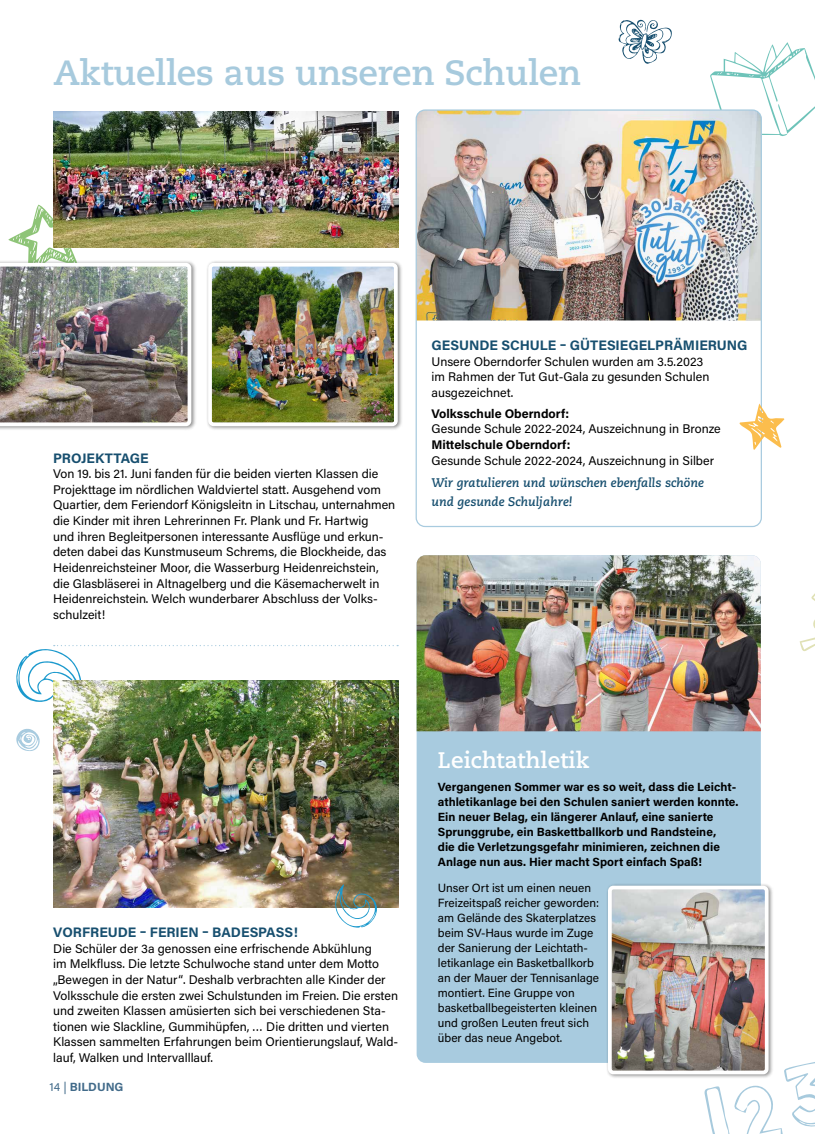
<style>
.page{position:relative;width:815px;height:1134px;background:#fff}
.page>*{position:absolute;margin:0;border:0;box-sizing:border-box;transform-origin:0 0}
.t1{font:700 35px "Caecilia LT Pro 75";letter-spacing:-.01em;color:#a7cadd}
.t2{font:700 22.5px "Caecilia LT Pro 75";color:#fff}
.t3{font:700 13.75px "Acumin Pro";color:#174f6f}
.t4{font:12.5px/15.6px "Acumin Pro";color:#000}
.t5{font:italic 700 12.5px/18.1px "Caecilia LT Pro 76";color:#174f6f}
.t6{font:700 12.5px "Acumin Pro";color:#000}
.t7{font:11.88px/15px "Acumin Pro";color:#000}
.t8{font:700 11.88px/15px "Acumin Pro";color:#000}
.t9{font:700 11.88px "Acumin Pro";color:#426b8a}
.s1{font-weight:400}
</style>
<div class="page">
<svg style="left:800px;top:593px;width:15px;height:58px"></svg>
<svg style="left:710px;top:42px;width:105px;height:94px"></svg>
<img style="left:416px;top:110px;width:345px;height:210px">
<img style="left:53px;top:111px;width:346px;height:137px">
<div style="left:0;top:260px;width:196px;height:171px;background:#000;opacity:.45"></div>
<img style="left:0;top:205px;width:191px;height:221px">
<div style="left:206px;top:260px;width:197px;height:171px;background:#000;opacity:.45"></div>
<img style="left:213px;top:268px;width:180px;height:153px">
<div style="left:208px;top:263px;width:190px;height:163px;border:4px solid #fff;border-radius:4px"></div>
<svg style="left:619px;top:19px;width:53px;height:45px"></svg>
<svg style="left:704px;top:1062px;width:111px;height:72px"></svg>
<svg style="left:739px;top:403px;width:45px;height:47px"></svg>
<img style="left:53px;top:680px;width:346px;height:227px">
<svg style="left:335px;top:884px;width:42px;height:44px"></svg>
<svg style="left:16px;top:728px;width:24px;height:23px"></svg>
<div style="left:417px;top:555px;width:344px;height:508px;background:#a8cbdf;border-radius:9px"></div>
<img style="left:417px;top:555px;width:344px;height:176px">
<div style="left:605px;top:883px;width:169px;height:196px;background:#000;opacity:.45"></div>
<img style="left:613px;top:891px;width:151px;height:178px">
<div style="left:608px;top:886px;width:161px;height:188px;border:4px solid #fff;border-radius:4px"></div>
<img style="left:16px;top:645px;width:382px;height:57px">
<h1 class="t1" style="left:53px;top:49px;width:529px">Aktuelles aus unseren Schulen</h1>
<p class="t3" style="left:53px;top:448px;width:97px">PROJEKTTAGE</p>
<p class="t4" style="left:53px;top:465px;width:344px">Von 19. bis 21. Juni fanden für die beiden vierten Klassen die Projekttage im nördlichen Waldviertel statt. Ausgehend vom Quartier, dem Feriendorf Königsleitn in Litschau, unternahmen die Kinder mit ihren Lehrerinnen Fr. Plank und Fr. Hartwig<br>und ihren Begleitpersonen interessante Ausflüge und erkun&shy;deten dabei das Kunstmuseum Schrems, die Blockheide, das Heidenreichsteiner Moor, die Wasserburg Heidenreichstein, die Glasbläserei in Altnagelberg und die Käsemacherwelt in Heidenreichstein. Welch wunderbarer Abschluss der Volks&shy;schulzeit!</p>
<p class="t3" style="left:432px;top:335px;width:317px">GESUNDE SCHULE – GÜTESIEGELPRÄMIERUNG</p>
<p class="t4" style="left:432px;top:353px;width:279px">Unsere Oberndorfer Schulen wurden am 3.5.2023 im Rahmen der Tut Gut-Gala zu gesunden Schulen ausgezeichnet.</p>
<p class="t6" style="left:432px;top:405px;width:139px">Volksschule Oberndorf:</p>
<p class="t4" style="left:432px;top:421px;width:291px">Gesunde Schule 2022-2024, Auszeichnung in Bronze</p>
<p class="t6" style="left:432px;top:436px;width:140px">Mittelschule Oberndorf:</p>
<p class="t4" style="left:432px;top:452px;width:284px">Gesunde Schule 2022-2024, Auszeichnung in Silber</p>
<p class="t5" style="left:432px;top:474px;width:274px">Wir gratulieren und wünschen ebenfalls schöne und gesunde Schuljahre!</p>
<p class="t3" style="left:53px;top:922px;width:246px">VORFREUDE – FERIEN – BADESPASS!</p>
<p class="t4" style="left:53px;top:940px;width:346px">Die Schüler der 3a genossen eine erfrischende Abkühlung<br>im Melkfluss. Die letzte Schulwoche stand unter dem Motto „Bewegen in der Natur“. Deshalb verbrachten alle Kinder der Volksschule die ersten zwei Schulstunden im Freien. Die ersten und zweiten Klassen amüsierten sich bei verschiedenen Sta&shy;tionen wie Slackline, Gummihüpfen, … Die dritten und vierten Klassen sammelten Erfahrungen beim Orientierungslauf, Wald&shy;lauf, Walken und Intervalllauf.</p>
<p class="t9" style="left:50px;top:1079px;width:75px"><span class="s1">14 |</span> BILDUNG</p>
<h2 class="t2" style="left:438px;top:745px;width:153px">Leichtathletik</h2>
<p class="t8" style="left:438px;top:779px;width:302px">Vergangenen Sommer war es so weit, dass die Leicht&shy;athletikanlage bei den Schulen saniert werden konnte.<br>Ein neuer Belag, ein längerer Anlauf, eine sanierte Sprunggrube, ein Baskettballkorb und Randsteine,<br>die die Verletzungsgefahr minimieren, zeichnen die Anlage nun aus. Hier macht Sport einfach Spaß!</p>
<p class="t7" style="left:438px;top:879px;width:163px">Unser Ort ist um einen neuen<br>Freizeitspaß reicher geworden: am Gelände des Skaterplatzes beim SV-Haus wurde im Zuge der Sanierung der Leichtath&shy;letikanlage ein Basketballkorb an der Mauer der Tennisanlage montiert. Eine Gruppe von basketballbegeisterten kleinen und großen Leuten freut sich über das neue Angebot.</p>
</div>
